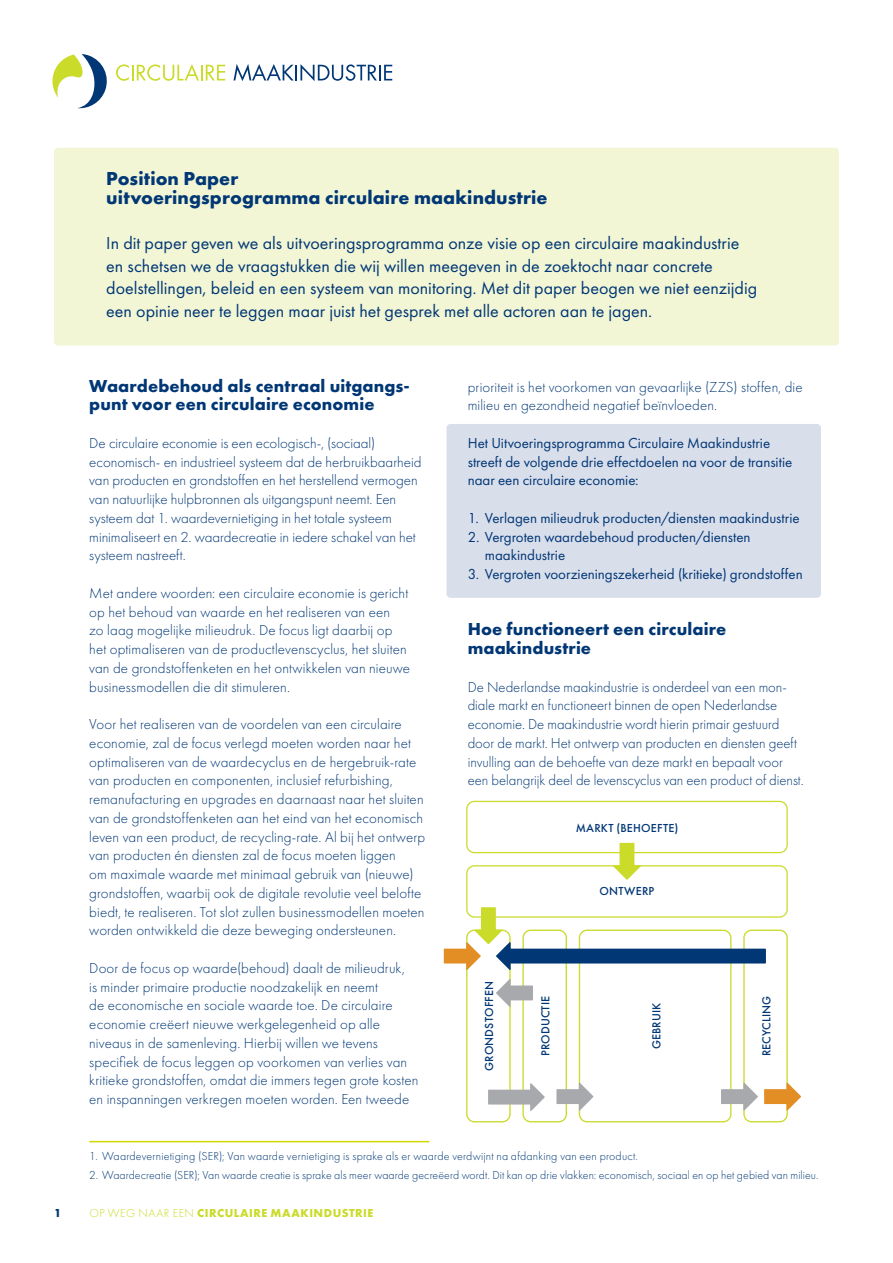
<style>
.page{position:relative;width:893px;height:1263px;background:#fff}
.page>*{position:absolute;margin:0;border:0;box-sizing:border-box;transform-origin:0 0}
.t1{font:700 19.5px "Futura PT";letter-spacing:.005em;color:#013775}
.t2{font:18px/22.5px "Futura PT";color:#013775}
.t3{font:700 18px/18.8px "Futura PT";letter-spacing:.005em;color:#013775}
.t4{font:300 15px/18.8px "Futura PT";letter-spacing:.005em;color:#013775}
.t5{font:15px/18.8px "Futura PT";letter-spacing:-.005em;color:#013775}
.t6{font:300 12px "Futura PT";letter-spacing:.01em;color:#013775}
.t7{font:500 12px "Futura PT";letter-spacing:.015em;color:#013775}
.t8{font:700 12px "Futura PT";letter-spacing:.045em;color:#cadb2a}
.t9{font:700 12px "Futura PT";color:#013775}
.s1{font-weight:300}
</style>
<div class="page">
<div style="left:54px;top:148px;width:785px;height:197px;background:#f2f6d5;border-radius:4px"></div>
<div style="left:446px;top:424px;width:375px;height:174px;background:#d9deeb;border-radius:4px"></div>
<svg style="left:52px;top:54px;width:55px;height:55px"></svg>
<svg style="left:116px;top:64px;width:109px;height:17px"></svg>
<svg style="left:234px;top:64px;width:158px;height:17px"></svg>
<hr style="left:89px;top:1141px;width:340px;height:1px;background:#d4d600">
<div style="left:466px;top:801px;width:322px;height:52px;border:1px solid #cadb2a;border-radius:8px"></div>
<div style="left:466px;top:865px;width:322px;height:53px;border:1px solid #cadb2a;border-radius:8px"></div>
<div style="left:466px;top:929px;width:45px;height:193px;border:1px solid #cadb2a;border-radius:8px"></div>
<div style="left:522px;top:929px;width:45px;height:193px;border:1px solid #cadb2a;border-radius:8px"></div>
<div style="left:579px;top:929px;width:152px;height:193px;border:1px solid #cadb2a;border-radius:8px"></div>
<div style="left:743px;top:929px;width:45px;height:193px;border:1px solid #cadb2a;border-radius:8px"></div>
<svg style="left:613px;top:843px;width:28px;height:37px"></svg>
<svg style="left:496px;top:979px;width:37px;height:28px"></svg>
<svg style="left:556px;top:1082px;width:37px;height:29px"></svg>
<svg style="left:721px;top:1082px;width:37px;height:29px"></svg>
<svg style="left:488px;top:1083px;width:57px;height:28px"></svg>
<svg style="left:444px;top:907px;width:322px;height:63px"></svg>
<svg style="left:764px;top:1082px;width:37px;height:29px"></svg>
<p class="t1" style="left:106px;top:166px;width:134px">Position Paper</p>
<p class="t1" style="left:106px;top:185px;width:443px">uitvoeringsprogramma circulaire maakindustrie</p>
<p class="t2" style="left:106px;top:232px;width:652px">In dit paper geven we als uitvoeringsprogramma onze visie op een circulaire maakindustrie en schetsen we de vraagstukken die wij willen meegeven in de zoektocht naar concrete doelstellingen, beleid en een systeem van monitoring. Met dit paper beogen we niet eenzijdig een opinie neer te leggen maar juist het gesprek met alle actoren aan te jagen.</p>
<p class="t3" style="left:89px;top:376px;width:322px">Waardebehoud als centraal uitgangs&shy;punt voor een circulaire economie</p>
<p class="t4" style="left:89px;top:434px;width:334px">De circulaire economie is een ecologisch-, (sociaal) economisch- en industrieel systeem dat de herbruikbaarheid van producten en grondstoffen en het herstellend vermogen van natuurlijke hulpbronnen als uitgangspunt neemt. Een systeem dat 1. waardevernietiging in het totale systeem minimaliseert en 2. waardecreatie in iedere schakel van het systeem nastreeft.</p>
<p class="t4" style="left:89px;top:584px;width:322px">Met andere woorden: een circulaire economie is gericht op het behoud van waarde en het realiseren van een<br>zo laag mogelijke milieudruk. De focus ligt daarbij op het optimaliseren van de productlevenscyclus, het sluiten van de grondstoffenketen en het ontwikkelen van nieuwe businessmodellen die dit stimuleren.</p>
<p class="t4" style="left:89px;top:715px;width:337px">Voor het realiseren van de voordelen van een circulaire economie, zal de focus verlegd moeten worden naar het optimaliseren van de waardecyclus en de hergebruik-rate van producten en componenten, inclusief refurbishing, remanufacturing en upgrades en daarnaast naar het sluiten van de grondstoffenketen aan het eind van het economisch leven van een product, de recycling-rate. Al bij het ontwerp van producten én diensten zal de focus moeten liggen<br>om maximale waarde met minimaal gebruik van (nieuwe) grondstoffen, waarbij ook de digitale revolutie veel belofte biedt, te realiseren. Tot slot zullen businessmodellen moeten worden ontwikkeld die deze beweging ondersteunen.</p>
<p class="t4" style="left:89px;top:959px;width:331px">Door de focus op waarde(behoud) daalt de milieudruk,<br>is minder primaire productie noodzakelijk en neemt<br>de economische en sociale waarde toe. De circulaire economie creëert nieuwe werkgelegenheid op alle niveaus in de samenleving. Hierbij willen we tevens specifiek de focus leggen op voorkomen van verlies van kritieke grondstoffen, omdat die immers tegen grote kosten en inspanningen verkregen moeten worden. Een tweede</p>
<p class="t4" style="left:468px;top:377px;width:336px">prioriteit is het voorkomen van gevaarlijke (ZZS) stoffen, die milieu en gezondheid negatief beïnvloeden.</p>
<p class="t5" style="left:468px;top:433px;width:326px">Het Uitvoeringsprogramma Circulaire Maakindustrie streeft de volgende drie effectdoelen na voor de transitie naar een circulaire economie:</p>
<p class="t5" style="left:468px;top:508px;width:333px">1. Verlagen milieudruk producten/diensten maakindustrie</p>
<p class="t5" style="left:485px;top:527px;width:267px;text-indent:-17px">2. Vergroten waardebehoud producten/diensten maakindustrie</p>
<p class="t5" style="left:468px;top:565px;width:337px">3. Vergroten voorzieningszekerheid (kritieke) grondstoffen</p>
<p class="t3" style="left:468px;top:619px;width:260px">Hoe functioneert een circulaire maakindustrie</p>
<p class="t4" style="left:468px;top:677px;width:337px">De Nederlandse maakindustrie is onderdeel van een mon&shy;diale markt en functioneert binnen de open Nederlandse economie. De maakindustrie wordt hierin primair gestuurd door de markt. Het ontwerp van producten en diensten geeft invulling aan de behoefte van deze markt en bepaalt voor een belangrijk deel de levenscyclus van een product of dienst.</p>
<p class="t7" style="left:576px;top:821px;width:104px">MARKT (BEHOEFTE)</p>
<p class="t7" style="left:482px;top:1071px;width:91px;rotate:-90deg">GRONDSTOFFEN</p>
<p class="t7" style="left:600px;top:884px;width:56px">ONTWERP</p>
<p class="t7" style="left:538px;top:1056px;width:62px;rotate:-90deg">PRODUCTIE</p>
<p class="t7" style="left:649px;top:1049px;width:48px;rotate:-90deg">GEBRUIK</p>
<p class="t7" style="left:759px;top:1056px;width:62px;rotate:-90deg">RECYCLING</p>
<p class="t6" style="left:89px;top:1149px;width:550px">1. Waardevernietiging (SER); Van waarde vernietiging is sprake als er waarde verdwijnt na afdanking van een product.</p>
<p class="t6" style="left:89px;top:1168px;width:731px">2. Waardecreatie (SER); Van waarde creatie is sprake als meer waarde gecreëerd wordt. Dit kan op drie vlakken: economisch, sociaal en op het gebied van milieu.</p>
<p class="t9" style="left:54px;top:1205px;width:9px">1</p>
<p class="t8" style="left:89px;top:1205px;width:285px"><span class="s1">OP WEG NAAR EEN</span> CIRCULAIRE MAAKINDUSTRIE</p>
</div>
